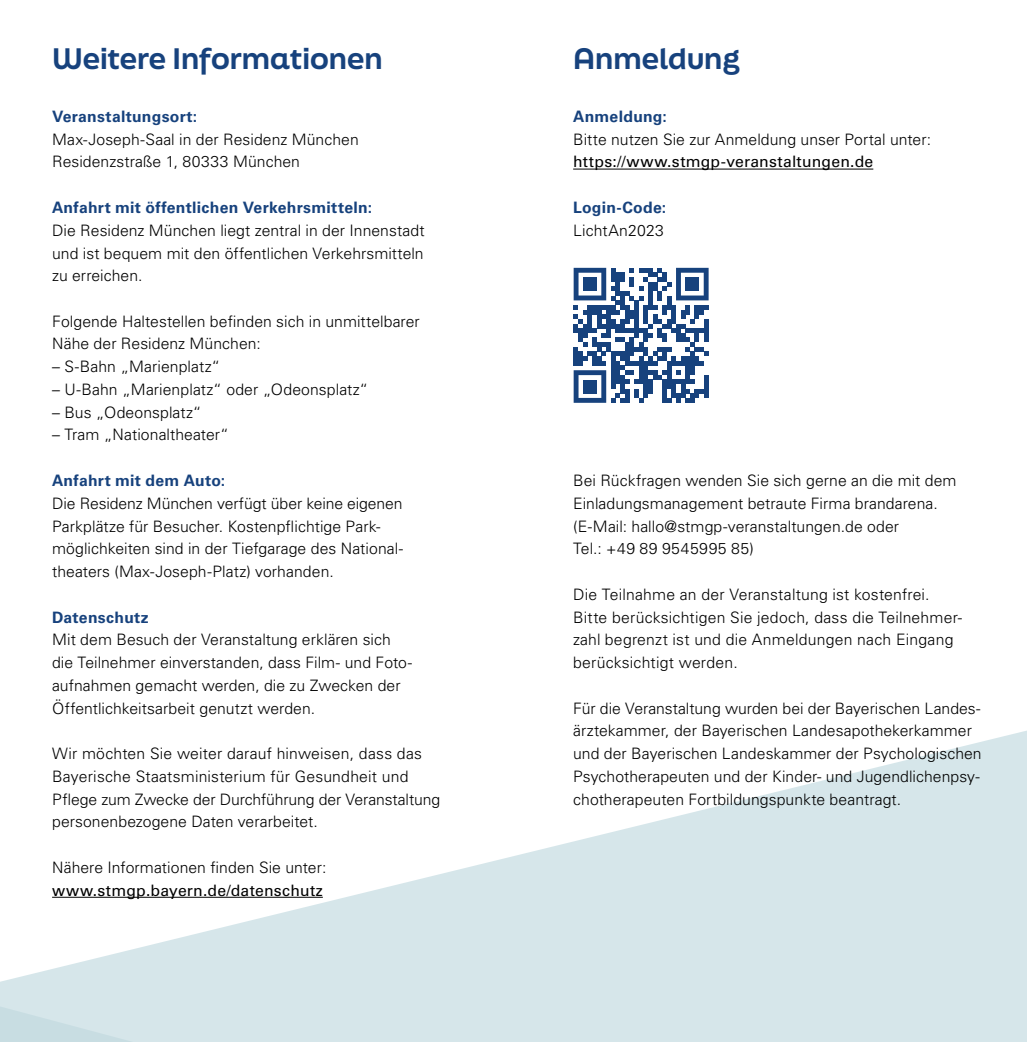
<style>
.page{position:relative;width:1027px;height:1042px;background:#fff}
.page>*{position:absolute;margin:0;border:0;box-sizing:border-box;transform-origin:0 0}
.t1{font:800 28px "Final Six";color:#17427d}
.t2{font:300 15.75px/22.8px "Univers LT Std";letter-spacing:.005em;color:#000}
.t3{font:700 15.75px "Univers LT Std";letter-spacing:.02em;color:#17427d}
.t4{font:15.75px "Univers LT Std";letter-spacing:.015em;color:#000}
</style>
<div class="page">
<svg style="left:0;top:730px;width:1027px;height:312px;fill:#d6e6ea"></svg>
<hr style="left:52px;top:897px;width:271px;height:1px;background:#000">
<hr style="left:573px;top:169px;width:300px;height:1px;background:#000">
<svg style="left:574px;top:268px;width:135px;height:135px"></svg>
<div style="left:583px;top:277px;width:14px;height:14px;background:#17427d"></div>
<div style="left:685px;top:277px;width:14px;height:14px;background:#17427d"></div>
<div style="left:583px;top:379px;width:14px;height:14px;background:#17427d"></div>
<h1 class="t1" style="left:52px;top:39px;width:332px">Weitere Informationen</h1>
<p class="t3" style="left:52px;top:107px;width:147px">Veranstaltungsort:</p>
<p class="t2" style="left:52px;top:128px;width:308px">Max-Joseph-Saal in der Residenz München<br>Residenzstraße 1, 80333 München</p>
<p class="t3" style="left:52px;top:198px;width:321px">Anfahrt mit öffentlichen Verkehrsmitteln:</p>
<p class="t2" style="left:52px;top:219px;width:374px;text-align:justify">Die Residenz München liegt zentral in der Innenstadt und ist bequem mit den öffentlichen Verkehrsmitteln zu erreichen.</p>
<p class="t2" style="left:52px;top:310px;width:369px">Folgende Haltestellen befinden sich in unmittelbarer<br>Nähe der Residenz München:</p>
<p class="t2" style="left:52px;top:355px;width:170px">– S-Bahn „Marienplatz“</p>
<p class="t2" style="left:52px;top:378px;width:318px">– U-Bahn „Marienplatz“ oder „Odeonsplatz“</p>
<p class="t2" style="left:52px;top:401px;width:151px">– Bus „Odeonsplatz“</p>
<p class="t2" style="left:52px;top:423px;width:178px">– Tram „Nationaltheater“</p>
<p class="t3" style="left:52px;top:471px;width:175px">Anfahrt mit dem Auto:</p>
<p class="t2" style="left:52px;top:492px;width:352px">Die Residenz München verfügt über keine eigenen Parkplätze für Besucher. Kostenpflichtige Park&shy;möglichkeiten sind in der Tiefgarage des National&shy;theaters (Max-Joseph-Platz) vorhanden.</p>
<p class="t3" style="left:52px;top:608px;width:98px">Datenschutz</p>
<p class="t2" style="left:52px;top:628px;width:361px">Mit dem Besuch der Veranstaltung erklären sich die Teilnehmer einverstanden, dass Film- und Foto&shy;aufnahmen gemacht werden, die zu Zwecken der Öffentlichkeitsarbeit genutzt werden.</p>
<p class="t2" style="left:52px;top:742px;width:390px">Wir möchten Sie weiter darauf hinweisen, dass das Bayerische Staatsministerium für Gesundheit und Pflege zum Zwecke der Durchführung der Veranstaltung personenbezogene Daten verarbeitet.</p>
<p class="t2" style="left:52px;top:856px;width:276px">Nähere Informationen finden Sie unter:</p>
<p class="t4" style="left:52px;top:880px;width:272px">www.stmgp.bayern.de/datenschutz</p>
<h1 class="t1" style="left:573px;top:39px;width:168px">Anmeldung</h1>
<p class="t3" style="left:573px;top:107px;width:95px">Anmeldung:</p>
<p class="t2" style="left:573px;top:128px;width:359px">Bitte nutzen Sie zur Anmeldung unser Portal unter:</p>
<p class="t4" style="left:573px;top:153px;width:302px">https://www.stmgp-veranstaltungen.de</p>
<p class="t3" style="left:573px;top:198px;width:95px">Login-Code:</p>
<p class="t2" style="left:573px;top:219px;width:92px">LichtAn2023</p>
<p class="t2" style="left:573px;top:469px;width:385px">Bei Rückfragen wenden Sie sich gerne an die mit dem Einladungsmanagement betraute Firma brandarena. (E-Mail: hallo@stmgp-veranstaltungen.de oder<br>Tel.: +49 89 9545995 85)</p>
<p class="t2" style="left:573px;top:583px;width:391px">Die Teilnahme an der Veranstaltung ist kostenfrei.<br>Bitte berücksichtigen Sie jedoch, dass die Teilnehmer&shy;zahl begrenzt ist und die Anmeldungen nach Eingang berücksichtigt werden.</p>
<p class="t2" style="left:573px;top:696px;width:410px">Für die Veranstaltung wurden bei der Bayerischen Landes&shy;ärztekammer, der Bayerischen Landesapothekerkammer und der Bayerischen Landeskammer der Psychologischen Psychotherapeuten und der Kinder- und Jugendlichenpsy&shy;chotherapeuten Fortbildungspunkte beantragt.</p>
</div>
